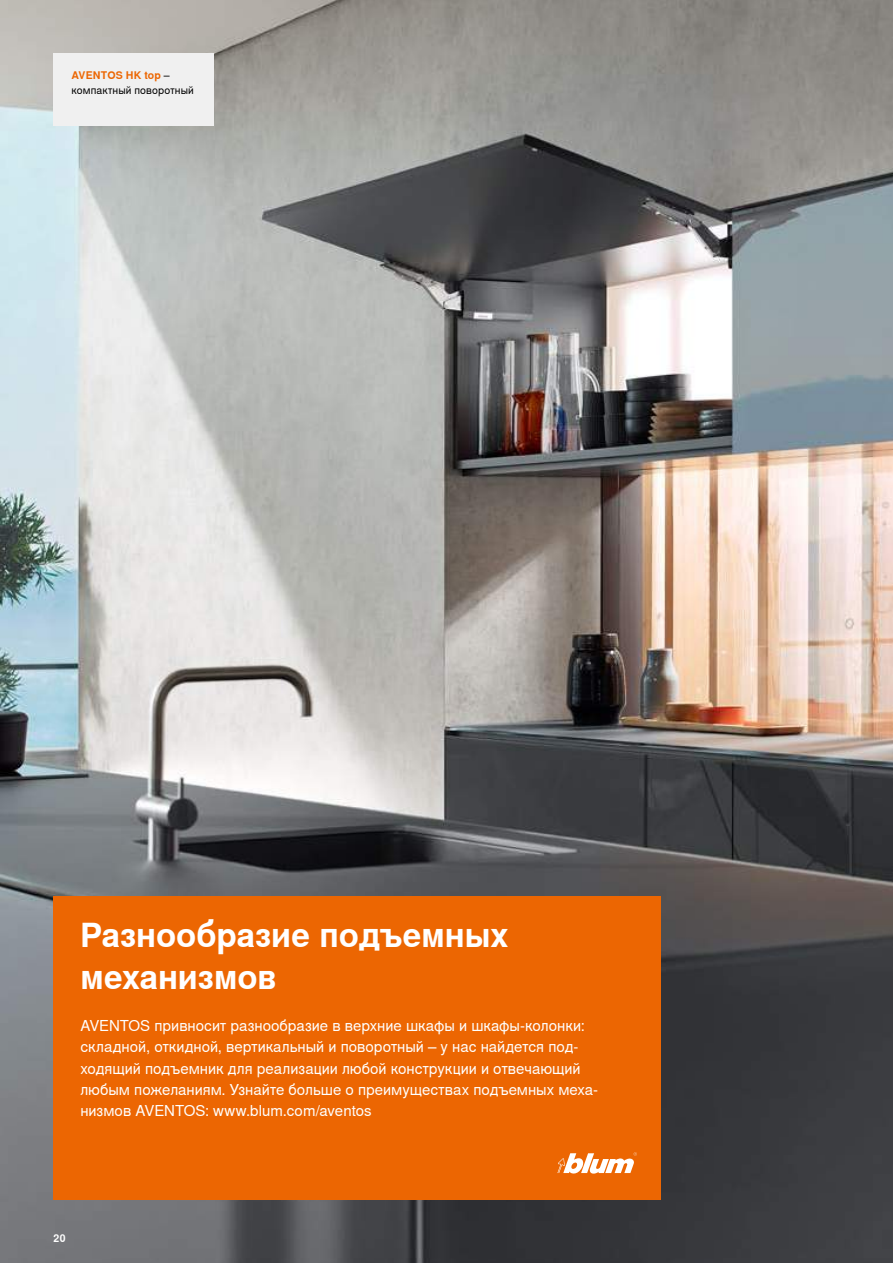
<style>
.page{position:relative;width:893px;height:1263px;background:#fff}
.page>*{position:absolute;margin:0;border:0;box-sizing:border-box;transform-origin:0 0}
.t1{font:700 33px/42px "Nimbus Sans Global";color:#fff}
.t2{font:15px/21px "Nimbus Sans Global";color:#fff}
.t3{font:10.5px/15px "Nimbus Sans Global";letter-spacing:.015em;color:#000}
.t4{font:700 10.5px "Nimbus Sans Global";color:#fff}
.s1{font-weight:700;color:#ec6602}
</style>
<div class="page">
<img style="left:0;top:0;width:893px;height:1263px">
<div style="left:54px;top:896px;width:607px;height:304px;background:#ec6602"></div>
<svg style="left:557px;top:1152px;width:80px;height:21px"></svg>
<div style="left:54px;top:54px;width:160px;height:72px;background:#f0f0f0"></div>
<p class="t3" style="left:71px;top:68px;width:124px"><span class="s1">AVENTOS HK top</span> – компактный поворотный</p>
<h1 class="t1" style="left:80px;top:915px;width:429px">Разнообразие подъемных механизмов</h1>
<p class="t2" style="left:80px;top:1016px;width:519px">AVENTOS привносит разнообразие в верхние шкафы и шкафы-колонки: складной, откидной, вертикальный и поворотный – у нас найдется под&shy;ходящий подъемник для реализации любой конструкции и отвечающий любым пожеланиям. Узнайте больше о преимуществах подъемных меха&shy;низмов AVENTOS: www.blum.com/aventos</p>
<p class="t4" style="left:54px;top:1232px;width:14px">20</p>
</div>
